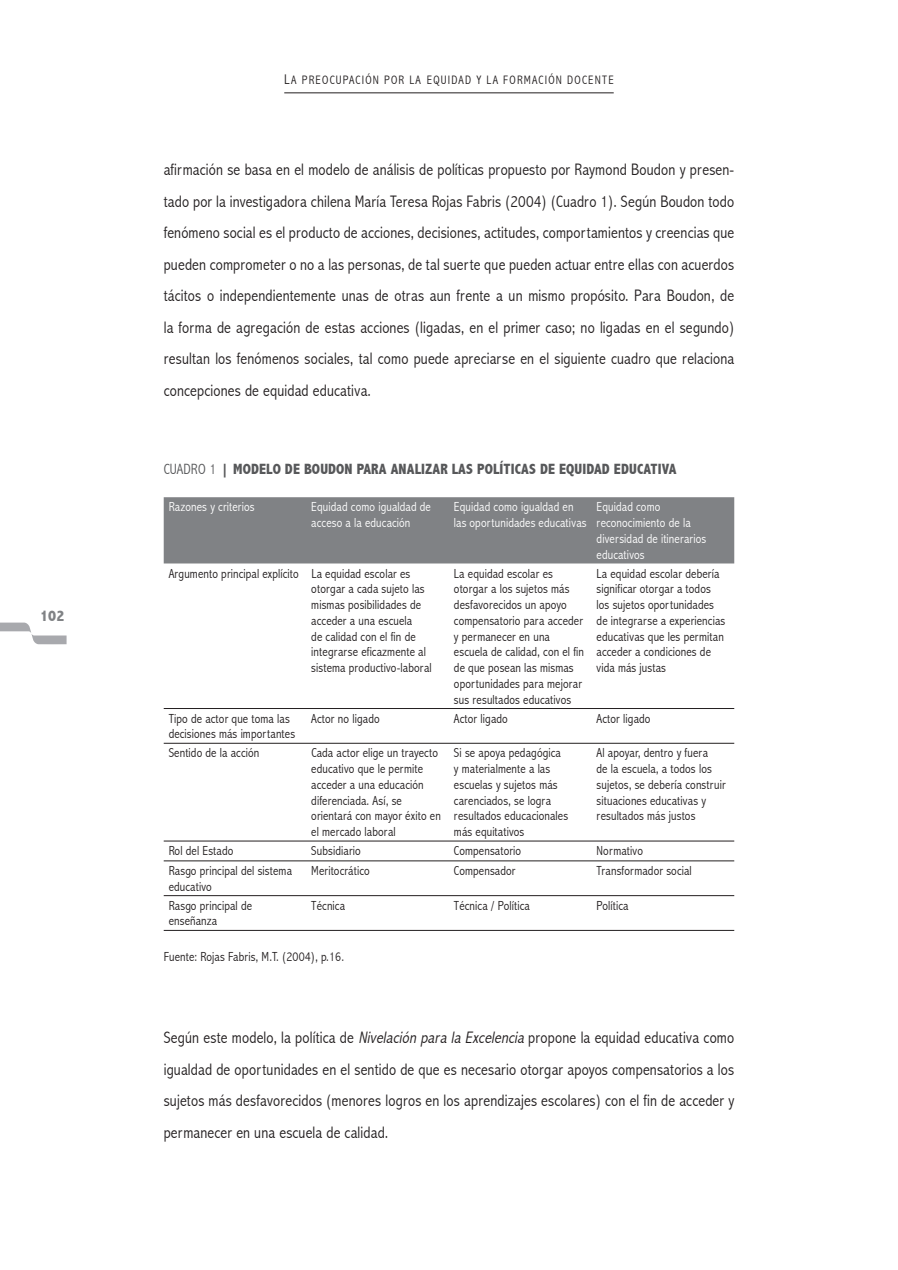
<style>
.page{position:relative;width:898px;height:1270px;background:#fff}
.page>*{position:absolute;margin:0;border:0;box-sizing:border-box;transform-origin:0 0}
.t1{font:300 condensed 16.62px/31.5px "Abadi";letter-spacing:.01em;color:#231f20;text-align:justify}
.t2{font:800 condensed 15.75px "Abadi";color:#808285}
.t3{font:800 condensed 14.88px "Abadi";letter-spacing:.01em;color:#57585a}
.t4{font:300 condensed 13.12px/15.8px "Abadi";letter-spacing:.01em;color:#231f20}
.t5{font:300 condensed 13.12px/15.8px "Abadi";letter-spacing:.01em;color:#fff}
.t6{font:300 condensed 12.25px "Abadi";letter-spacing:.1em;color:#231f20}
.s1{font-size:14px}
.s2{font-weight:300}
.s3{font-style:italic}
</style>
<div class="page">
<hr style="left:284px;top:93px;width:330px;height:1px;background:#231f20">
<svg style="left:0;top:623px;width:67px;height:21px"></svg>
<div style="left:164px;top:497px;width:570px;height:66px;background:#808285"></div>
<hr style="left:164px;top:708px;width:570px;height:1px;background:#231f20">
<hr style="left:164px;top:743px;width:570px;height:1px;background:#231f20">
<hr style="left:164px;top:841px;width:570px;height:1px;background:#231f20">
<hr style="left:164px;top:861px;width:570px;height:1px;background:#231f20">
<hr style="left:164px;top:895px;width:570px;height:1px;background:#231f20">
<hr style="left:164px;top:930px;width:428px;height:1px;background:#231f20">
<hr style="left:592px;top:930px;width:142px;height:1px;background:#231f20">
<p class="t2" style="left:40px;top:607px;width:26px">102</p>
<p class="t6" style="left:284px;top:73px;width:331px"><span class="s1">L</span>A PREOCUPACIÓN POR LA EQUIDAD Y LA FORMACIÓN DOCENTE</p>
<p class="t1" style="left:164px;top:155px;width:572px">afirmación se basa en el modelo de análisis de políticas propuesto por Raymond Boudon y presen&shy;tado por la investigadora chilena María Teresa Rojas Fabris (2004) (Cuadro 1). Según Boudon todo fenómeno social es el producto de acciones, decisiones, actitudes, comportamientos y creencias que pueden comprometer o no a las personas, de tal suerte que pueden actuar entre ellas con acuerdos tácitos o independientemente unas de otras aun frente a un mismo propósito. Para Boudon, de la forma de agregación de estas acciones (ligadas, en el primer caso; no ligadas en el segundo) resultan los fenómenos sociales, tal como puede apreciarse en el siguiente cuadro que relaciona concepciones de equidad educativa.</p>
<p class="t3" style="left:164px;top:461px;width:514px"><span class="s2">CUADRO 1</span> | MODELO DE BOUDON PARA ANALIZAR LAS POLÍTICAS DE EQUIDAD EDUCATIVA</p>
<p class="t5" style="left:169px;top:499px;width:87px">Razones y criterios</p>
<p class="t5" style="left:311px;top:499px;width:121px">Equidad como igualdad de acceso a la educación</p>
<p class="t5" style="left:454px;top:499px;width:134px">Equidad como igualdad en las oportunidades educativas</p>
<p class="t5" style="left:597px;top:499px;width:111px">Equidad como reconocimiento de la diversidad de itinerarios educativos</p>
<p class="t4" style="left:311px;top:566px;width:122px;text-indent:-143px">Argumento principal explícito La equidad escolar es otorgar a cada sujeto las mismas posibilidades de acceder a una escuela<br>de calidad con el fin de integrarse eficazmente al sistema productivo-laboral</p>
<p class="t4" style="left:454px;top:566px;width:132px">La equidad escolar es otorgar a los sujetos más desfavorecidos un apoyo compensatorio para acceder y permanecer en una escuela de calidad, con el fin de que posean las mismas oportunidades para mejorar sus resultados educativos</p>
<p class="t4" style="left:597px;top:566px;width:130px">La equidad escolar debería significar otorgar a todos los sujetos oportunidades de integrarse a experiencias educativas que les permitan acceder a condiciones de vida más justas</p>
<p class="t4" style="left:169px;top:711px;width:128px">Tipo de actor que toma las decisiones más importantes</p>
<p class="t4" style="left:311px;top:711px;width:70px">Actor no ligado</p>
<p class="t4" style="left:454px;top:711px;width:55px">Actor ligado</p>
<p class="t4" style="left:597px;top:711px;width:55px">Actor ligado</p>
<p class="t4" style="left:169px;top:745px;width:92px">Sentido de la acción</p>
<p class="t4" style="left:311px;top:745px;width:131px">Cada actor elige un trayecto educativo que le permite acceder a una educación diferenciada. Así, se orientará con mayor éxito en el mercado laboral</p>
<p class="t4" style="left:454px;top:745px;width:116px">Si se apoya pedagógica y materialmente a las escuelas y sujetos más carenciados, se logra resultados educacionales más equitativos</p>
<p class="t4" style="left:597px;top:745px;width:131px">Al apoyar, dentro y fuera<br>de la escuela, a todos los sujetos, se debería construir situaciones educativas y resultados más justos</p>
<p class="t4" style="left:169px;top:843px;width:66px">Rol del Estado</p>
<p class="t4" style="left:311px;top:843px;width:51px">Subsidiario</p>
<p class="t4" style="left:454px;top:843px;width:69px">Compensatorio</p>
<p class="t4" style="left:597px;top:843px;width:48px">Normativo</p>
<p class="t4" style="left:169px;top:863px;width:125px">Rasgo principal del sistema educativo</p>
<p class="t4" style="left:311px;top:863px;width:60px">Meritocrático</p>
<p class="t4" style="left:454px;top:863px;width:63px">Compensador</p>
<p class="t4" style="left:596px;top:863px;width:97px">Transformador social</p>
<p class="t4" style="left:169px;top:898px;width:85px">Rasgo principal de enseñanza</p>
<p class="t4" style="left:311px;top:898px;width:35px">Técnica</p>
<p class="t4" style="left:454px;top:898px;width:77px">Técnica / Política</p>
<p class="t4" style="left:597px;top:898px;width:34px">Política</p>
<p class="t4" style="left:164px;top:949px;width:182px">Fuente: Rojas Fabris, M.T. (2004), p.16.</p>
<p class="t1" style="left:164px;top:1023px;width:572px">Según este modelo, la política de <span class="s3">Nivelación para la Excelencia</span> propone la equidad educativa como igualdad de oportunidades en el sentido de que es necesario otorgar apoyos compensatorios a los sujetos más desfavorecidos (menores logros en los aprendizajes escolares) con el fin de acceder y permanecer en una escuela de calidad.</p>
</div>
